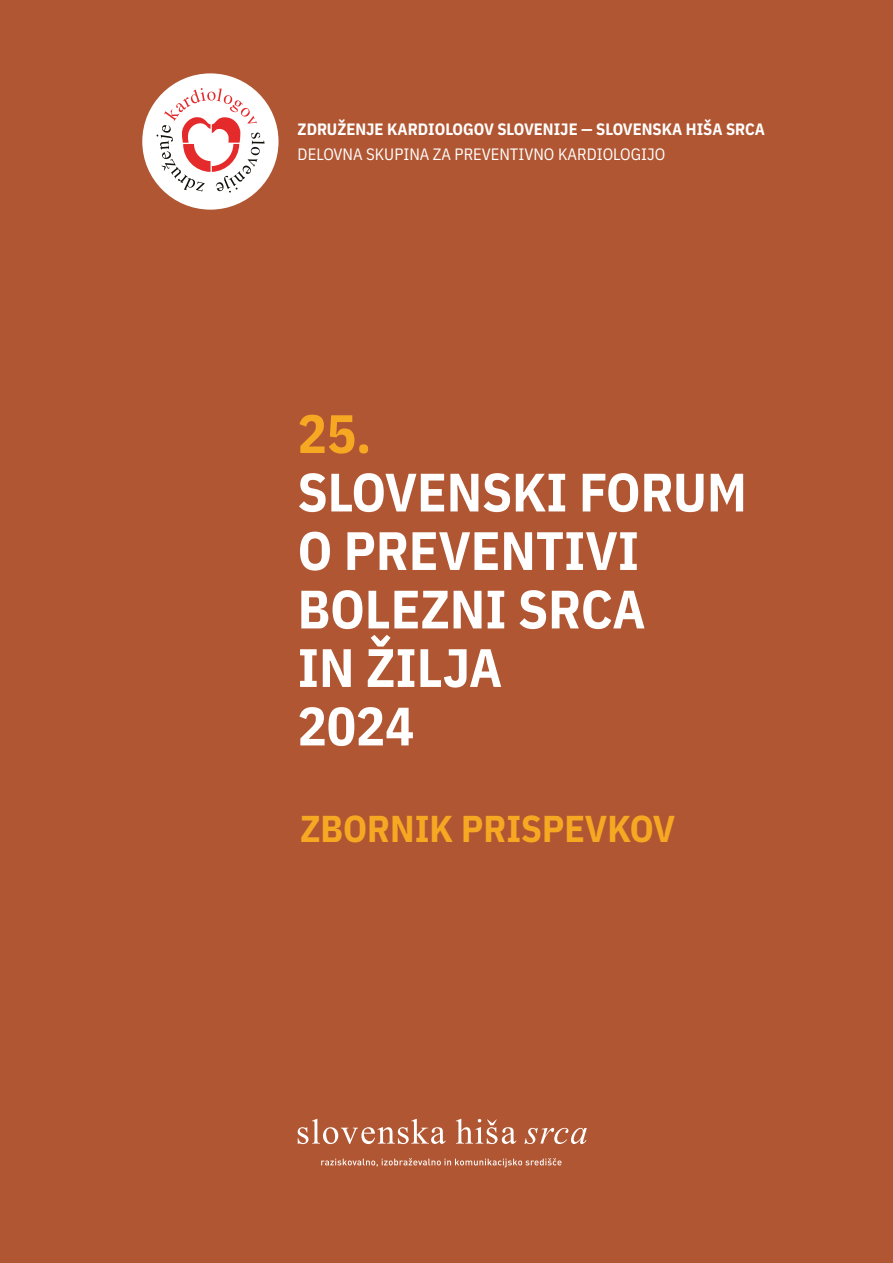
<style>
.page{position:relative;width:893px;height:1263px;background:#b15632}
.page>*{position:absolute;margin:0;border:0;box-sizing:border-box;transform-origin:0 0}
.t1{font:700 54px/58.5px "IBM Plex Sans Cond";color:#fff}
.t2{font:700 54px "IBM Plex Sans Cond";color:#f7a823}
.t3{font:700 37.5px "IBM Plex Sans Cond";color:#f7a823}
.t4{font:700 16.5px "IBM Plex Sans Cond";color:#fff}
.t5{font:16.5px "IBM Plex Sans Cond";color:#fff}
</style>
<div class="page">
<div style="left:142px;top:73px;width:137px;height:137px;background:#fff;border-radius:50%"></div>
<svg style="left:151px;top:84px;width:119px;height:113px"></svg>
<svg style="left:524px;top:1128px;width:63px;height:16px"></svg>
<svg style="left:298px;top:1119px;width:148px;height:25px"></svg>
<svg style="left:456px;top:1119px;width:60px;height:25px"></svg>
<svg style="left:321px;top:1158px;width:240px;height:9px"></svg>
<p class="t4" style="left:298px;top:116px;width:469px">ZDRUŽENJE KARDIOLOGOV SLOVENIJE — SLOVENSKA HIŠA SRCA</p>
<p class="t5" style="left:298px;top:142px;width:369px">DELOVNA SKUPINA ZA PREVENTIVNO KARDIOLOGIJO</p>
<p class="t2" style="left:298px;top:391px;width:75px">25.</p>
<p class="t1" style="left:298px;top:459px;width:451px">SLOVENSKI FORUM<br>O PREVENTIVI<br>BOLEZNI SRCA<br>IN ŽILJA<br>2024</p>
<p class="t3" style="left:300px;top:799px;width:377px">ZBORNIK PRISPEVKOV</p>
</div>
